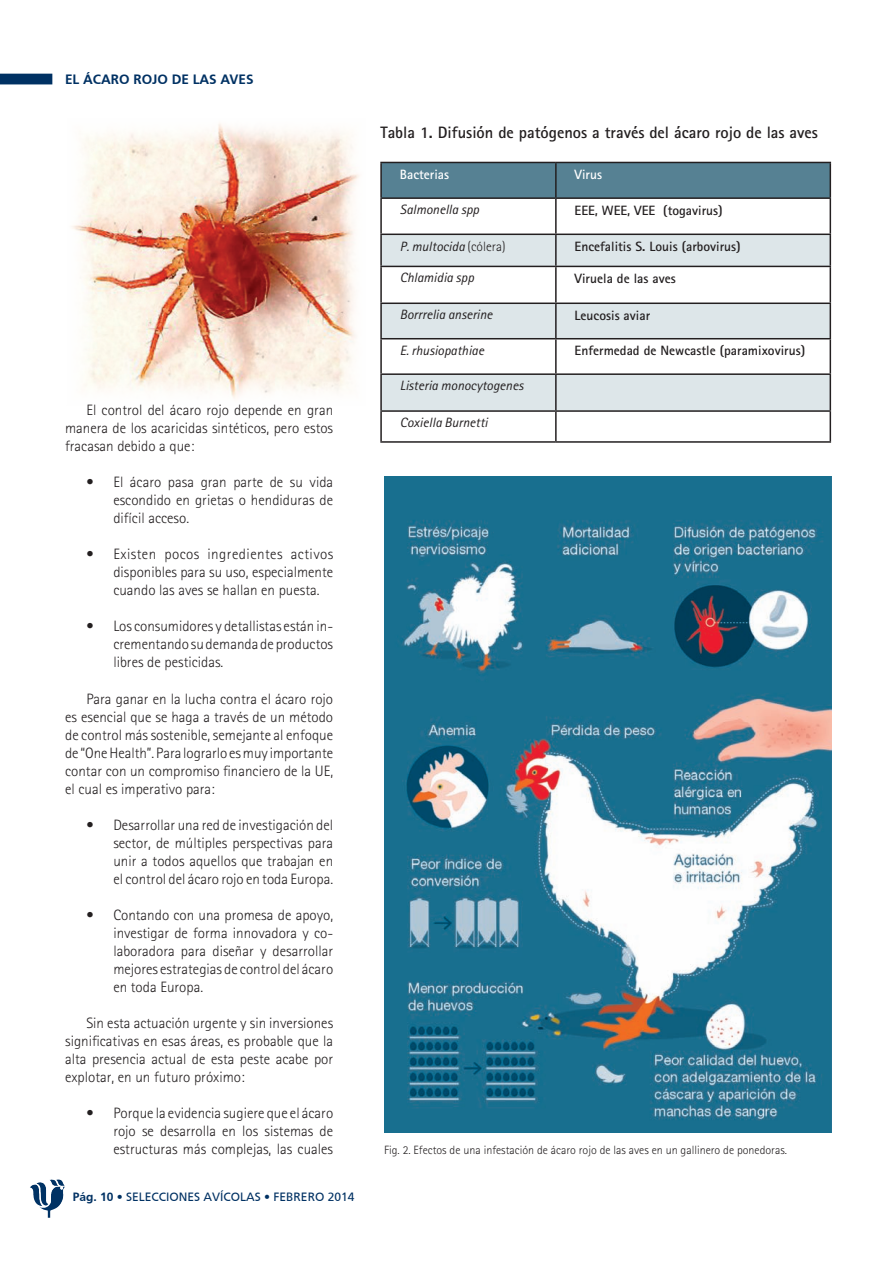
<style>
.page{position:relative;width:894px;height:1264px;background:#fff}
.page>*{position:absolute;margin:0;border:0;box-sizing:border-box;transform-origin:0 0}
.figura{font:700 16.5px "Rotis Sans Serif";color:#231f20}
.CUERPO_TEXTO{font:300 15px/18px "Rotis Sans Serif";color:#231f20;text-align:justify}
.figura-2{font:700 13.5px "Rotis Sans Serif";color:#231f20}
.figura-3{font:italic 13.5px "Rotis Sans Serif";color:#231f20}
.t1{font:700 13.5px "Frutiger 45";color:#003163}
.figura-4{font:700 13.5px "Rotis Sans Serif";color:#fff}
.leyenda_fotos{font:300 12px "Rotis Sans Serif";color:#231f20}
.REVISTA_-MES-_A_O{font:500 12px "Frutiger Roman";color:#003163}
.s1{font-family:"Frutiger";font-weight:700}
.s2{font-weight:300;font-style:normal}
</style>
<div class="page">
<img style="left:50px;top:1179px;width:15px;height:7px">
<svg style="left:0;top:74px;width:52px;height:10px"></svg>
<div style="left:382px;top:163px;width:447px;height:34px;background:#568193"></div>
<svg style="left:382px;top:235px;width:447px;height:175px;fill:#dde6e9"></svg>
<hr style="left:380px;top:162px;width:176px;height:1px;background:#231f20">
<hr style="left:380px;top:163px;width:2px;height:34px;background:#231f20">
<hr style="left:556px;top:162px;width:275px;height:1px;background:#231f20">
<hr style="left:555px;top:163px;width:1px;height:34px;background:#231f20">
<hr style="left:829px;top:163px;width:2px;height:34px;background:#231f20">
<hr style="left:380px;top:197px;width:176px;height:2px;background:#231f20">
<hr style="left:380px;top:199px;width:2px;height:34px;background:#231f20">
<hr style="left:556px;top:197px;width:275px;height:2px;background:#231f20">
<hr style="left:555px;top:199px;width:1px;height:34px;background:#231f20">
<hr style="left:829px;top:199px;width:2px;height:34px;background:#231f20">
<hr style="left:380px;top:233px;width:176px;height:2px;background:#231f20">
<hr style="left:380px;top:235px;width:2px;height:31px;background:#231f20">
<hr style="left:556px;top:233px;width:275px;height:2px;background:#231f20">
<hr style="left:555px;top:235px;width:1px;height:31px;background:#231f20">
<hr style="left:829px;top:235px;width:2px;height:31px;background:#231f20">
<hr style="left:380px;top:266px;width:176px;height:1px;background:#231f20">
<hr style="left:380px;top:267px;width:2px;height:35px;background:#231f20">
<hr style="left:556px;top:266px;width:275px;height:1px;background:#231f20">
<hr style="left:555px;top:267px;width:1px;height:35px;background:#231f20">
<hr style="left:829px;top:267px;width:2px;height:35px;background:#231f20">
<hr style="left:380px;top:302px;width:176px;height:2px;background:#231f20">
<hr style="left:380px;top:304px;width:2px;height:34px;background:#231f20">
<hr style="left:556px;top:302px;width:275px;height:2px;background:#231f20">
<hr style="left:555px;top:304px;width:1px;height:34px;background:#231f20">
<hr style="left:829px;top:304px;width:2px;height:34px;background:#231f20">
<hr style="left:380px;top:338px;width:176px;height:1px;background:#231f20">
<hr style="left:380px;top:339px;width:2px;height:34px;background:#231f20">
<hr style="left:556px;top:338px;width:275px;height:1px;background:#231f20">
<hr style="left:555px;top:339px;width:1px;height:34px;background:#231f20">
<hr style="left:829px;top:339px;width:2px;height:34px;background:#231f20">
<hr style="left:380px;top:373px;width:176px;height:2px;background:#231f20">
<hr style="left:380px;top:375px;width:2px;height:35px;background:#231f20">
<hr style="left:556px;top:373px;width:275px;height:2px;background:#231f20">
<hr style="left:555px;top:375px;width:1px;height:35px;background:#231f20">
<hr style="left:829px;top:375px;width:2px;height:35px;background:#231f20">
<hr style="left:380px;top:410px;width:176px;height:2px;background:#231f20">
<hr style="left:380px;top:412px;width:2px;height:29px;background:#231f20">
<hr style="left:556px;top:410px;width:275px;height:2px;background:#231f20">
<svg style="left:555px;top:412px;width:1px;height:29px"></svg>
<hr style="left:829px;top:412px;width:2px;height:29px;background:#231f20">
<hr style="left:380px;top:441px;width:176px;height:2px;background:#231f20">
<hr style="left:556px;top:441px;width:275px;height:2px;background:#231f20">
<img style="left:384px;top:476px;width:446px;height:656px">
<img style="left:72px;top:123px;width:288px;height:276px">
<p class="t1" style="left:65px;top:71px;width:190px">EL ÁCARO ROJO DE LAS AVES</p>
<p class="CUERPO_TEXTO" style="left:65px;top:401px;width:269px;text-indent:21px">El control del ácaro rojo depende en gran manera de los acaricidas sintéticos, pero estos fracasan debido a que:</p>
<p class="CUERPO_TEXTO" style="left:113px;top:473px;width:221px;text-indent:-27px">• El ácaro pasa gran parte de su vida escondido en grietas o hendiduras de difícil acceso.</p>
<p class="CUERPO_TEXTO" style="left:113px;top:545px;width:221px;text-indent:-27px">• Existen pocos ingredientes activos disponibles para su uso, especialmente cuando las aves se hallan en puesta.</p>
<p class="CUERPO_TEXTO" style="left:113px;top:617px;width:221px;text-indent:-27px">• Los consumidores y detallistas están in&shy;crementando su demanda de productos libres de pesticidas.</p>
<p class="CUERPO_TEXTO" style="left:65px;top:689px;width:269px;text-indent:21px">Para ganar en la lucha contra el ácaro rojo es esencial que se haga a través de un método de control más sostenible, semejante al enfoque de “One Health”. Para lograrlo es muy importante contar con un compromiso financiero de la UE, el cual es imperativo para:</p>
<p class="CUERPO_TEXTO" style="left:113px;top:815px;width:221px;text-indent:-27px">• Desarrollar una red de investigación del sector, de múltiples perspectivas para unir a todos aquellos que trabajan en el control del ácaro rojo en toda Europa.</p>
<p class="CUERPO_TEXTO" style="left:113px;top:905px;width:221px;text-indent:-27px">• Contando con una promesa de apoyo, investigar de forma innovadora y co&shy;laboradora para diseñar y desarrollar mejores estrategias de control del ácaro en toda Europa.</p>
<p class="CUERPO_TEXTO" style="left:65px;top:1013px;width:269px;text-indent:21px">Sin esta actuación urgente y sin inversiones significativas en esas áreas, es probable que la alta presencia actual de esta peste acabe por explotar, en un futuro próximo:</p>
<p class="CUERPO_TEXTO" style="left:113px;top:1103px;width:221px;text-indent:-27px">• Porque la evidencia sugiere que el ácaro rojo se desarrolla en los sistemas de estructuras más complejas, las cuales</p>
<p class="REVISTA_-MES-_A_O" style="left:73px;top:1190px;width:283px"><span class="s1">Pág. 10 •</span> SELECCIONES AVÍCOLAS • FEBRERO 2014</p>
<p class="figura" style="left:380px;top:122px;width:439px">Tabla 1. Difusión de patógenos a través del ácaro rojo de las aves</p>
<p class="figura-4" style="left:400px;top:166px;width:51px">Bacterias</p>
<p class="figura-4" style="left:574px;top:166px;width:29px">Virus</p>
<p class="figura-3" style="left:400px;top:201px;width:81px">Salmonella spp</p>
<p class="figura-2" style="left:574px;top:202px;width:149px">EEE, WEE, VEE (togavirus)</p>
<p class="figura-3" style="left:400px;top:238px;width:107px">P. multocida <span class="s2">(cólera)</span></p>
<p class="figura-2" style="left:574px;top:238px;width:167px">Encefalitis S. Louis (arbovirus)</p>
<p class="figura-3" style="left:400px;top:270px;width:75px">Chlamidia spp</p>
<p class="figura-2" style="left:574px;top:270px;width:102px">Viruela de las aves</p>
<p class="figura-3" style="left:400px;top:307px;width:94px">Borrrelia anserine</p>
<p class="figura-2" style="left:574px;top:307px;width:77px">Leucosis aviar</p>
<p class="figura-3" style="left:400px;top:342px;width:86px">E. rhusiopathiae</p>
<p class="figura-2" style="left:574px;top:342px;width:232px">Enfermedad de Newcastle (paramixovirus)</p>
<p class="figura-3" style="left:400px;top:377px;width:125px">Listeria monocytogenes</p>
<p class="figura-3" style="left:400px;top:414px;width:89px">Coxiella Burnetti</p>
<p class="leyenda_fotos" style="left:384px;top:1142px;width:404px">Fig. 2. Efectos de una infestación de ácaro rojo de las aves en un gallinero de ponedoras.</p>
</div>
